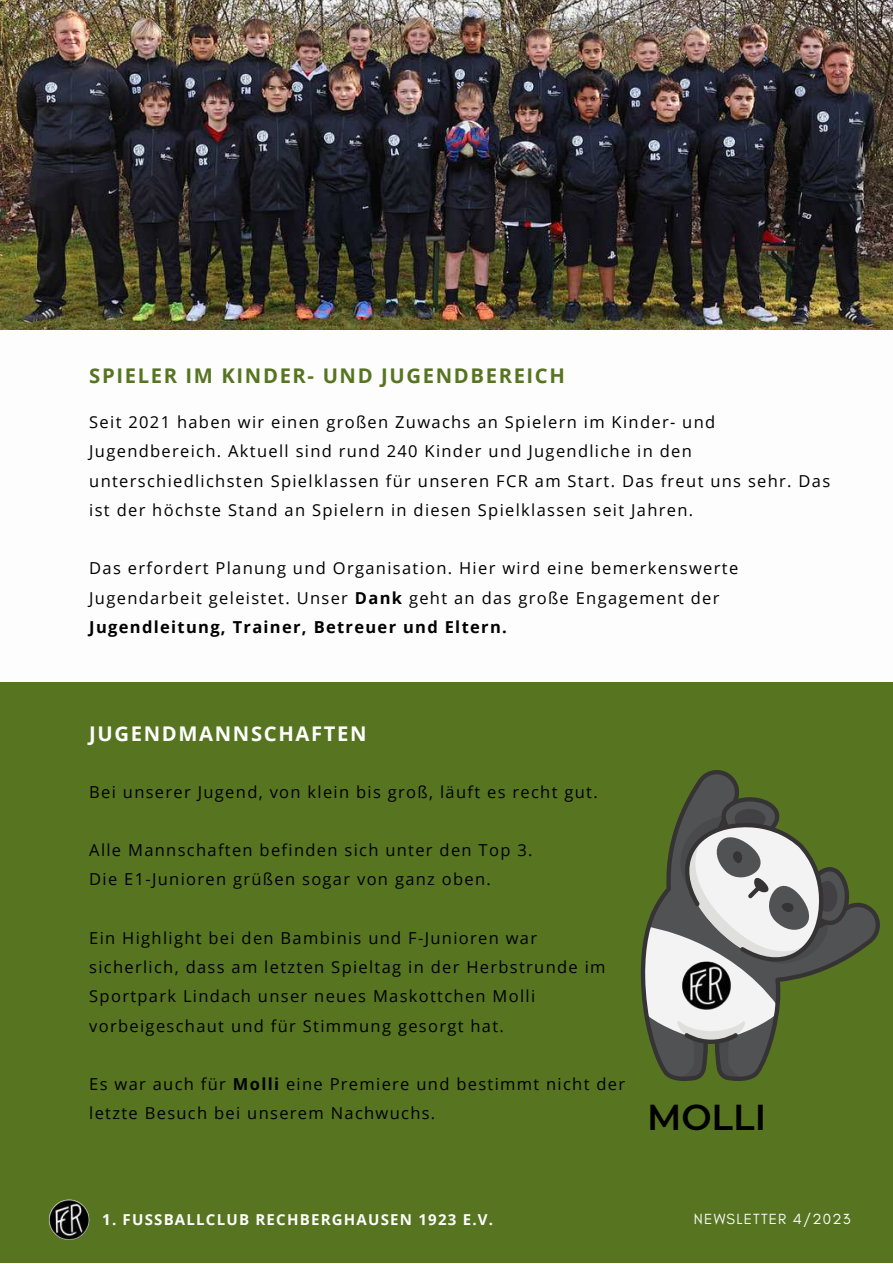
<style>
.page{position:relative;width:893px;height:1264px;background:#fff}
.page>*{position:absolute;margin:0;border:0;box-sizing:border-box;transform-origin:0 0}
.t1{font:600 36px "Montserrat";color:#000}
.t2{font:700 20.25px "Open Sans";letter-spacing:.08em;color:#577421}
.t3{font:700 20.25px "Open Sans";letter-spacing:.08em;color:#fff}
.t4{font:16.5px/29.2px "Open Sans";letter-spacing:.08em;color:#000}
.t5{font:700 15px "Open Sans";letter-spacing:.08em;color:#fdfdfd}
.t6{font:15px "Glacial Indifference";letter-spacing:.08em;color:#fcfcfc}
.s1{font-weight:700}
</style>
<div class="page">
<div style="left:0;top:682px;width:892px;height:580px;background:#577421"></div>
<img style="left:49px;top:1199px;width:40px;height:40px;border-radius:50%">
<img style="left:0;top:0;width:892px;height:329px">
<svg style="left:640px;top:770px;width:240px;height:310px"></svg>
<img style="left:681px;top:961px;width:50px;height:49px;border-radius:50%">
<p class="t2" style="left:89px;top:362px;width:477px">SPIELER IM KINDER- UND JUGENDBEREICH</p>
<p class="t4" style="left:89px;top:407px;width:742px">Seit 2021 haben wir einen großen Zuwachs an Spielern im Kinder- und Jugendbereich. Aktuell sind rund 240 Kinder und Jugendliche in den unterschiedlichsten Spielklassen für unseren FCR am Start. Das freut uns sehr. Das ist der höchste Stand an Spielern in diesen Spielklassen seit Jahren.</p>
<p class="t4" style="left:89px;top:553px;width:650px">Das erfordert Planung und Organisation. Hier wird eine bemerkenswerte<br>Jugendarbeit geleistet. Unser <span class="s1">Dank</span> geht an das große Engagement der<br><span class="s1">Jugendleitung, Trainer, Betreuer und Eltern.</span></p>
<p class="t3" style="left:89px;top:719px;width:279px">JUGENDMANNSCHAFTEN</p>
<p class="t4" style="left:89px;top:776px;width:510px">Bei unserer Jugend, von klein bis groß, läuft es recht gut.</p>
<p class="t4" style="left:89px;top:835px;width:444px">Alle Mannschaften befinden sich unter den Top 3.<br>Die E1-Junioren grüßen sogar von ganz oben.</p>
<p class="t4" style="left:89px;top:922px;width:517px">Ein Highlight bei den Bambinis und F-Junioren war sicherlich, dass am letzten Spieltag in der Herbstrunde im Sportpark Lindach unser neues Maskottchen Molli vorbeigeschaut und für Stimmung gesorgt hat.</p>
<p class="t4" style="left:89px;top:1069px;width:537px">Es war auch für <span class="s1">Molli</span> eine Premiere und bestimmt nicht der letzte Besuch bei unserem Nachwuchs.</p>
<h1 class="t1" style="left:647px;top:1091px;width:121px">MOLLI</h1>
<p class="t5" style="left:102px;top:1209px;width:392px">1. FUSSBALLCLUB RECHBERGHAUSEN 1923 E.V.</p>
<p class="t6" style="left:694px;top:1210px;width:158px">NEWSLETTER 4/2023</p>
</div>
